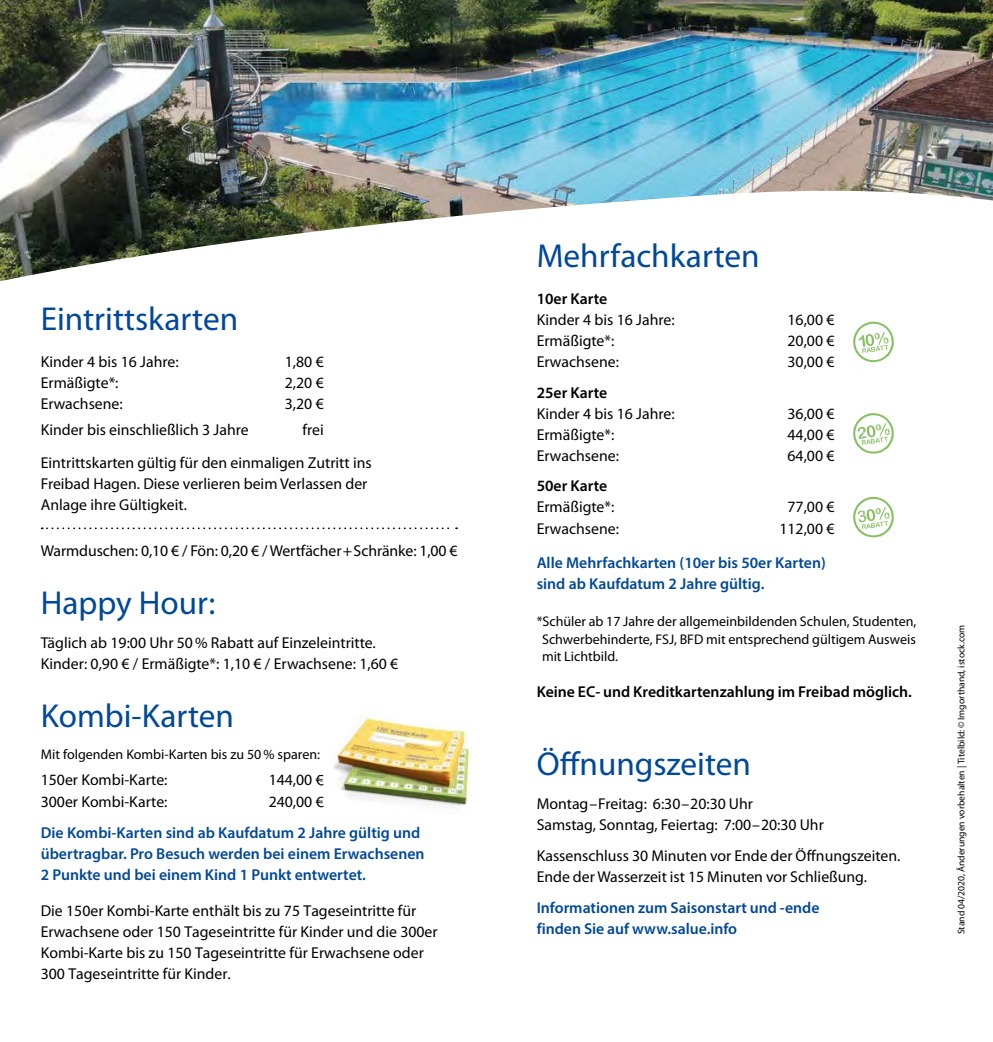
<style>
.page{position:relative;width:993px;height:1042px;background:#fff}
.page>*{position:absolute;margin:0;border:0;box-sizing:border-box;transform-origin:0 0}
.t1{font:33.25px "Myriad Pro";color:#00489a}
.t2{font:15.75px/21px "Myriad Pro";color:#000}
.t3{font:600 15.75px/21px "Myriad Pro";color:#00489a}
.t4{font:600 15.75px "Myriad Pro";color:#000}
.t5{font:14px/17.5px "Myriad Pro";color:#000;text-align:justify}
.t6{font:9.62px "Myriad Pro";color:#000}
</style>
<div class="page">
<img style="left:0;top:0;width:992px;height:187px">
<svg style="left:0;top:187px;width:992px;height:186px"></svg>
<svg style="left:853px;top:413px;width:40px;height:41px"></svg>
<svg style="left:852px;top:322px;width:41px;height:40px"></svg>
<svg style="left:853px;top:497px;width:40px;height:41px"></svg>
<svg style="left:42px;top:527px;width:415px;height:2px"></svg>
<img style="left:320px;top:711px;width:150px;height:96px">
<svg style="left:320px;top:775px;width:3px;height:12px"></svg>
<svg style="left:320px;top:797px;width:3px;height:11px"></svg>
<h1 class="t1" style="left:41px;top:300px;width:199px">Eintrittskarten</h1>
<p class="t2" style="left:41px;top:351px;width:139px">Kinder 4 bis 16 Jahre:</p>
<p class="t2" style="left:285px;top:351px;width:40px">1,80 €</p>
<p class="t2" style="left:41px;top:372px;width:79px">Ermäßigte*:</p>
<p class="t2" style="left:285px;top:372px;width:40px">2,20 €</p>
<p class="t2" style="left:41px;top:393px;width:83px">Erwachsene:</p>
<p class="t2" style="left:285px;top:393px;width:40px">3,20 €</p>
<p class="t2" style="left:41px;top:419px;width:209px">Kinder bis einschließlich 3 Jahre</p>
<p class="t2" style="left:41px;top:413px;width:332px;line-height:33.4px;text-indent:261px">frei<br>Eintrittskarten gültig für den einmaligen Zutritt ins</p>
<p class="t2" style="left:41px;top:474px;width:328px">Freibad Hagen. Diese verlieren beim Verlassen der<br>Anlage ihre Gültigkeit.</p>
<p class="t2" style="left:41px;top:540px;width:418px">Warmduschen: 0,10 € / Fön: 0,20 € / Wertfächer+Schränke: 1,00 €</p>
<h1 class="t1" style="left:41px;top:584px;width:176px">Happy Hour:</h1>
<p class="t2" style="left:41px;top:632px;width:359px">Täglich ab 19:00 Uhr 50 % Rabatt auf Einzeleintritte.<br>Kinder: 0,90 € / Ermäßigte*: 1,10 € / Erwachsene: 1,60 €</p>
<h1 class="t1" style="left:41px;top:698px;width:195px">Kombi-Karten</h1>
<p class="t5" style="left:41px;top:746px;width:281px">Mit folgenden Kombi-Karten bis zu 50% sparen:</p>
<p class="t2" style="left:41px;top:770px;width:128px">150er Kombi-Karte:</p>
<p class="t2" style="left:268px;top:770px;width:57px">144,00 €</p>
<p class="t2" style="left:41px;top:791px;width:128px">300er Kombi-Karte:</p>
<p class="t2" style="left:268px;top:791px;width:57px">240,00 €</p>
<p class="t3" style="left:41px;top:822px;width:385px">Die Kombi-Karten sind ab Kaufdatum 2 Jahre gültig und übertragbar. Pro Besuch werden bei einem Erwachsenen<br>2 Punkte und bei einem Kind 1 Punkt entwertet.</p>
<p class="t2" style="left:41px;top:901px;width:398px">Die 150er Kombi-Karte enthält bis zu 75 Tageseintritte für Erwachsene oder 150 Tageseintritte für Kinder und die 300er Kombi-Karte bis zu 150 Tageseintritte für Erwachsene oder 300 Tageseintritte für Kinder.</p>
<h1 class="t1" style="left:536px;top:238px;width:224px">Mehrfachkarten</h1>
<p class="t4" style="left:536px;top:288px;width:72px">10er Karte</p>
<p class="t2" style="left:536px;top:309px;width:139px">Kinder 4 bis 16 Jahre:</p>
<p class="t2" style="left:787px;top:309px;width:48px">16,00 €</p>
<p class="t2" style="left:536px;top:330px;width:79px">Ermäßigte*:</p>
<p class="t2" style="left:787px;top:330px;width:48px">20,00 €</p>
<p class="t2" style="left:536px;top:351px;width:84px">Erwachsene:</p>
<p class="t2" style="left:787px;top:351px;width:48px">30,00 €</p>
<p class="t4" style="left:536px;top:382px;width:72px">25er Karte</p>
<p class="t2" style="left:536px;top:403px;width:139px">Kinder 4 bis 16 Jahre:</p>
<p class="t2" style="left:787px;top:403px;width:48px">36,00 €</p>
<p class="t2" style="left:536px;top:424px;width:79px">Ermäßigte*:</p>
<p class="t2" style="left:787px;top:424px;width:48px">44,00 €</p>
<p class="t2" style="left:536px;top:445px;width:84px">Erwachsene:</p>
<p class="t2" style="left:787px;top:445px;width:48px">64,00 €</p>
<p class="t4" style="left:536px;top:476px;width:72px">50er Karte</p>
<p class="t2" style="left:536px;top:497px;width:79px">Ermäßigte*:</p>
<p class="t2" style="left:787px;top:497px;width:48px">77,00 €</p>
<p class="t2" style="left:536px;top:519px;width:84px">Erwachsene:</p>
<p class="t2" style="left:779px;top:519px;width:57px">112,00 €</p>
<p class="t3" style="left:536px;top:551px;width:290px">Alle Mehrfachkarten (10er bis 50er Karten) sind ab Kaufdatum 2 Jahre gültig.</p>
<p class="t5" style="left:542px;top:613px;width:376px;text-indent:-5px">*Schüler ab 17 Jahre der allgemeinbildenden Schulen, Studenten, Schwerbehinderte, FSJ, BFD mit entsprechend gültigem Ausweis mit Lichtbild.</p>
<p class="t4" style="left:536px;top:682px;width:376px">Keine EC- und Kreditkartenzahlung im Freibad möglich.</p>
<h1 class="t1" style="left:536px;top:746px;width:216px">Öffnungszeiten</h1>
<p class="t2" style="left:536px;top:793px;width:288px">Montag–Freitag: 6:30–20:30 Uhr<br>Samstag, Sonntag, Feiertag: 7:00–20:30 Uhr</p>
<p class="t2" style="left:536px;top:845px;width:365px">Kassenschluss 30 Minuten vor Ende der Öffnungszeiten.<br>Ende der Wasserzeit ist 15 Minuten vor Schließung.</p>
<p class="t3" style="left:536px;top:896px;width:284px">Informationen zum Saisonstart und -ende finden Sie auf www.salue.info</p>
<p class="t6" style="left:955px;top:934px;width:311px;rotate:-90deg">Stand 04/2020, Änderungen vorbehalten | Titelbild: ©Imgorthand, istock.com</p>
</div>
